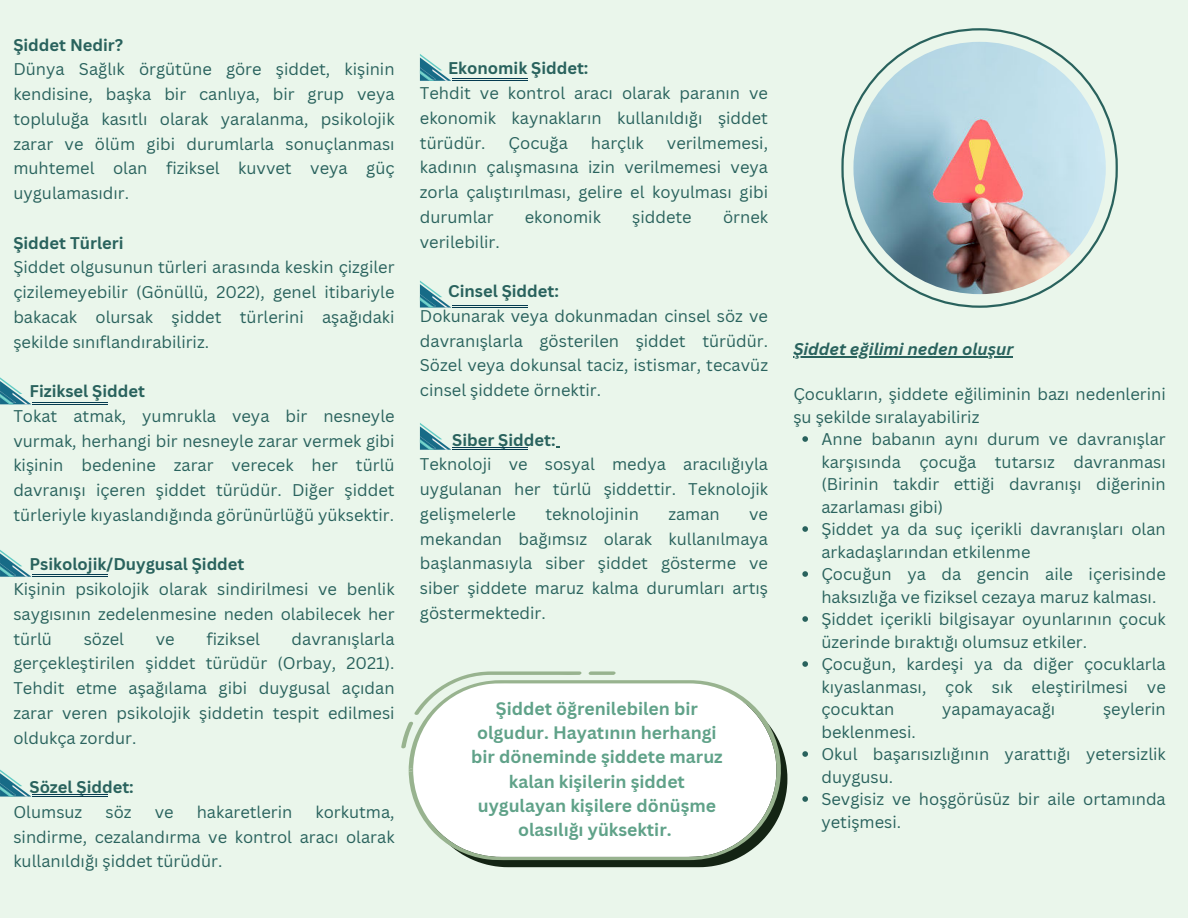
<style>
.page{position:relative;width:1188px;height:918px;background:#eaf6eb}
.page>*{position:absolute;margin:0;border:0;box-sizing:border-box;transform-origin:0 0}
.t1{font:700 17.55px/24.3px "Canva Sans";color:#60a289;text-align:center}
.t2{font:16.5px/24.8px "Canva Sans";color:#29625d;text-align:justify}
.t3{font:700 16.5px "Canva Sans";color:#29625d}
.t4{font:italic 700 16.5px "Canva Sans";color:#29625d}
</style>
<div class="page">
<svg style="left:841px;top:28px;width:277px;height:280px"></svg>
<img style="left:853px;top:42px;width:253px;height:252px;border-radius:50%">
<hr style="left:33px;top:576px;width:75px;height:1px;background:#053b50">
<hr style="left:33px;top:575px;width:75px;height:1px;background:#053b50">
<svg style="left:0;top:550px;width:31px;height:27px"></svg>
<hr style="left:33px;top:404px;width:75px;height:1px;background:#053b50">
<hr style="left:33px;top:402px;width:75px;height:1px;background:#053b50">
<svg style="left:0;top:377px;width:31px;height:27px"></svg>
<hr style="left:33px;top:796px;width:75px;height:1px;background:#053b50">
<hr style="left:33px;top:794px;width:75px;height:1px;background:#053b50">
<svg style="left:0;top:770px;width:31px;height:27px"></svg>
<hr style="left:453px;top:80px;width:75px;height:1px;background:#053b50">
<hr style="left:453px;top:79px;width:75px;height:1px;background:#053b50">
<svg style="left:420px;top:54px;width:31px;height:27px"></svg>
<hr style="left:453px;top:307px;width:75px;height:1px;background:#053b50">
<hr style="left:453px;top:305px;width:75px;height:1px;background:#053b50">
<svg style="left:420px;top:281px;width:31px;height:27px"></svg>
<hr style="left:453px;top:449px;width:75px;height:1px;background:#053b50">
<hr style="left:453px;top:448px;width:75px;height:1px;background:#053b50">
<svg style="left:420px;top:423px;width:31px;height:27px"></svg>
<svg style="left:473px;top:751px;width:314px;height:116px;fill:#142414"></svg>
<svg style="left:409px;top:680px;width:374px;height:180px;background:#f3f6f3"></svg>
<svg style="left:409px;top:768px;width:4px;height:5px"></svg>
<svg style="left:589px;top:671px;width:27px;height:4px"></svg>
<svg style="left:413px;top:671px;width:169px;height:45px"></svg>
<svg style="left:401px;top:722px;width:12px;height:26px"></svg>
<hr style="left:793px;top:356px;width:220px;height:1px;background:#29625d">
<svg style="left:802px;top:436px;width:6px;height:6px"></svg>
<svg style="left:802px;top:526px;width:6px;height:6px"></svg>
<svg style="left:802px;top:571px;width:6px;height:6px"></svg>
<svg style="left:802px;top:616px;width:6px;height:6px"></svg>
<svg style="left:802px;top:661px;width:6px;height:6px"></svg>
<svg style="left:802px;top:751px;width:6px;height:6px"></svg>
<svg style="left:802px;top:796px;width:6px;height:6px"></svg>
<p class="t3" style="left:13px;top:35px;width:111px">Şiddet Nedir?</p>
<p class="t2" style="left:13px;top:57px;width:383px">Dünya Sağlık örgütüne göre şiddet, kişinin kendisine, başka bir canlıya, bir grup veya topluluğa kasıtlı olarak yaralanma, psikolojik zarar ve ölüm gibi durumlarla sonuçlanması muhtemel olan fiziksel kuvvet veya güç uygulamasıdır.</p>
<p class="t3" style="left:13px;top:233px;width:112px">Şiddet Türleri</p>
<p class="t2" style="left:13px;top:255px;width:383px">Şiddet olgusunun türleri arasında keskin çizgiler çizilemeyebilir (Gönüllü, 2022), genel itibariyle bakacak olursak şiddet türlerini aşağıdaki şekilde sınıflandırabiliriz.</p>
<p class="t3" style="left:30px;top:381px;width:117px">Fiziksel Şiddet</p>
<p class="t2" style="left:13px;top:404px;width:383px">Tokat atmak, yumrukla veya bir nesneyle vurmak, herhangi bir nesneyle zarar vermek gibi kişinin bedenine zarar verecek her türlü davranışı içeren şiddet türüdür. Diğer şiddet türleriyle kıyaslandığında görünürlüğü yüksektir.</p>
<p class="t3" style="left:30px;top:555px;width:216px">Psikolojik/Duygusal Şiddet</p>
<p class="t2" style="left:13px;top:577px;width:383px">Kişinin psikolojik olarak sindirilmesi ve benlik saygısının zedelenmesine neden olabilecek her türlü</p>
<p class="t2" style="left:84px;top:626px;width:42px">sözel</p>
<p class="t2" style="left:156px;top:626px;width:20px">ve</p>
<p class="t2" style="left:206px;top:626px;width:55px">fiziksel</p>
<p class="t2" style="left:13px;top:626px;width:383px;text-indent:278px">davranışlarla gerçekleştirilen şiddet türüdür (Orbay, 2021).<br>Tehdit etme aşağılama gibi duygusal açıdan zarar veren psikolojik şiddetin tespit edilmesi oldukça zordur.</p>
<p class="t3" style="left:30px;top:777px;width:106px">Sözel Şiddet:</p>
<p class="t2" style="left:13px;top:800px;width:71px">Olumsuz</p>
<p class="t2" style="left:105px;top:800px;width:28px">söz</p>
<p class="t2" style="left:155px;top:800px;width:20px">ve</p>
<p class="t2" style="left:197px;top:800px;width:97px">hakaretlerin</p>
<p class="t2" style="left:13px;top:800px;width:383px;text-indent:302px">korkutma, sindirme, cezalandırma ve kontrol aracı olarak kullanıldığı şiddet türüdür.</p>
<p class="t3" style="left:448px;top:58px;width:142px">Ekonomik Şiddet:</p>
<p class="t2" style="left:420px;top:81px;width:350px">Tehdit ve kontrol aracı olarak paranın ve ekonomik kaynakların kullanıldığı şiddet türüdür.</p>
<p class="t2" style="left:420px;top:130px;width:350px;text-indent:247px">verilmemesi, kadının çalışmasına izin verilmemesi veya zorla çalıştırılması, gelire el koyulması gibi durumlar</p>
<p class="t2" style="left:509px;top:130px;width:61px">Çocuğa</p>
<p class="t2" style="left:591px;top:130px;width:54px">harçlık</p>
<p class="t2" style="left:525px;top:204px;width:78px">ekonomik</p>
<p class="t2" style="left:632px;top:204px;width:61px">şiddete</p>
<p class="t2" style="left:723px;top:204px;width:47px">örnek</p>
<p class="t2" style="left:420px;top:229px;width:81px">verilebilir.</p>
<p class="t3" style="left:448px;top:281px;width:112px">Cinsel Şiddet:</p>
<p class="t2" style="left:420px;top:303px;width:350px">Dokunarak veya dokunmadan cinsel söz ve davranışlarla gösterilen şiddet türüdür.<br>Sözel veya dokunsal taciz, istismar, tecavüz cinsel şiddete örnektir.</p>
<p class="t3" style="left:452px;top:430px;width:105px">Siber Şiddet:</p>
<p class="t2" style="left:420px;top:452px;width:350px">Teknoloji ve sosyal medya aracılığıyla uygulanan her türlü şiddettir. Teknolojik gelişmelerle</p>
<p class="t2" style="left:545px;top:501px;width:95px">teknolojinin</p>
<p class="t2" style="left:668px;top:501px;width:53px">zaman</p>
<p class="t2" style="left:420px;top:501px;width:350px;text-indent:329px">ve mekandan bağımsız olarak kullanılmaya başlanmasıyla siber şiddet gösterme ve siber şiddete maruz kalma durumları artış göstermektedir.</p>
<p class="t1" style="left:471px;top:697px;width:253px">Şiddet öğrenilebilen bir olgudur. Hayatının herhangi bir döneminde şiddete maruz kalan kişilerin şiddet uygulayan kişilere dönüşme olasılığı yüksektir.</p>
<p class="t4" style="left:793px;top:339px;width:221px">Şiddet eğilimi neden oluşur</p>
<p class="t2" style="left:793px;top:383px;width:374px;line-height:22.5px">Çocukların, şiddete eğiliminin bazı nedenlerini şu şekilde sıralayabiliriz</p>
<p class="t2" style="left:821px;top:428px;width:346px;line-height:22.5px;text-align:left">Anne babanın aynı durum ve davranışlar karşısında çocuğa tutarsız davranması (Birinin takdir ettiği davranışı diğerinin azarlaması gibi)<br>Şiddet ya da suç içerikli davranışları olan arkadaşlarından etkilenme<br>Çocuğun ya da gencin aile içerisinde haksızlığa ve fiziksel cezaya maruz kalması.<br>Şiddet içerikli bilgisayar oyunlarının çocuk üzerinde bıraktığı olumsuz etkiler.<br>Çocuğun, kardeşi ya da diğer çocuklarla kıyaslanması, çok sık eleştirilmesi ve çocuktan</p>
<p class="t2" style="left:942px;top:697px;width:115px">yapamayacağı</p>
<p class="t2" style="left:1103px;top:697px;width:64px">şeylerin</p>
<p class="t2" style="left:821px;top:721px;width:346px;line-height:22.5px;text-align:left">beklenmesi.<br>Okul başarısızlığının yarattığı yetersizlik duygusu.<br>Sevgisiz ve hoşgörüsüz bir aile ortamında yetişmesi.</p>
</div>
